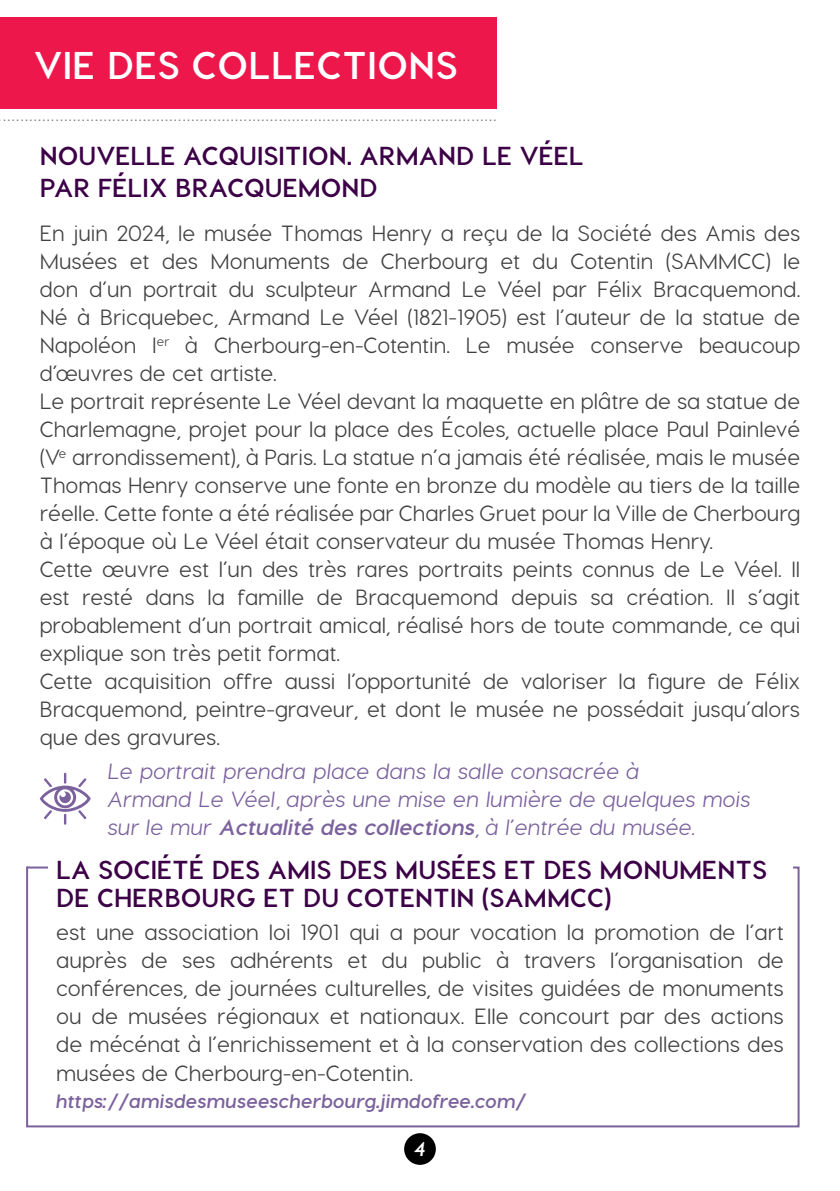
<style>
.page{position:relative;width:840px;height:1191px;background:#fff}
.page>*{position:absolute;margin:0;border:0;box-sizing:border-box;transform-origin:0 0}
.t1{font:700 38.6px "Visby CF";letter-spacing:.01em;color:#fff}
.t2{font:700 26px/31.2px "Visby CF";color:#3c0047}
.t3{font:500 22px/28px "Visby CF";color:#414042}
.t4{font:italic 500 22px/28px "Visby CF";color:#7b629d}
.t5{font:italic 700 20px "Visby CF";color:#fff}
.t6{font:italic 700 19.4px "Visby CF";color:#7b629d}
.t7{font:500 18px "Visby CF";color:#808285}
.s1{font-weight:700}
</style>
<div class="page">
<div style="left:0;top:18px;width:496px;height:91px;background:#ed174c"></div>
<svg style="left:26px;top:866px;width:774px;height:262px"></svg>
<div style="left:48px;top:858px;width:743px;height:23px;background:#fff"></div>
<svg style="left:40px;top:772px;width:51px;height:52px"></svg>
<div style="left:404px;top:1133px;width:31px;height:31px;background:#000;border-radius:50%"></div>
<h1 class="t1" style="left:34px;top:41px;width:425px">VIE DES COLLECTIONS</h1>
<p class="t7" style="left:-1px;top:103px;width:499px">..................................................................................................................</p>
<p class="t2" style="left:40px;top:140px;width:545px">NOUVELLE ACQUISITION. ARMAND LE VÉEL<br>PAR FÉLIX BRACQUEMOND</p>
<p class="t3" style="left:40px;top:219px;width:761px">En juin 2024, le musée Thomas Henry a reçu de la Société des Amis des Musées et des Monuments de Cherbourg et du Cotentin (SAMMCC) le don d’un portrait du sculpteur Armand Le Véel par Félix Bracquemond.<br>Né à Bricquebec, Armand Le Véel (1821-1905) est l’auteur de la statue de Napoléon I<sup>er</sup> à Cherbourg-en-Cotentin. Le musée conserve beaucoup d’œuvres de cet artiste.<br>Le portrait représente Le Véel devant la maquette en plâtre de sa statue de Charlemagne, projet pour la place des Écoles, actuelle place Paul Painlevé (V<sup>e</sup> arrondissement), à Paris. La statue n’a jamais été réalisée, mais le musée Thomas Henry conserve une fonte en bronze du modèle au tiers de la taille réelle. Cette fonte a été réalisée par Charles Gruet pour la Ville de Cherbourg à l’époque où Le Véel était conservateur du musée Thomas Henry.<br>Cette œuvre est l’un des très rares portraits peints connus de Le Véel. Il est resté dans la famille de Bracquemond depuis sa création. Il s’agit probablement d’un portrait amical, réalisé hors de toute commande, ce qui explique son très petit format.<br>Cette acquisition offre aussi l’opportunité de valoriser la figure de Félix Bracquemond, peintre-graveur, et dont le musée ne possédait jusqu’alors que des gravures.</p>
<p class="t4" style="left:108px;top:757px;width:644px">Le portrait prendra place dans la salle consacrée à<br>Armand Le Véel, après une mise en lumière de quelques mois s u r l e m u r <span class="s1">Actualité des collections</span>, à l ’ e n t ré e d u m u s é e.</p>
<p class="t2" style="left:56px;top:855px;width:712px;line-height:28px">LA SOCIÉTÉ DES AMIS DES MUSÉES ET DES MONUMENTS<br>DE CHERBOURG ET DU COTENTIN (SAMMCC)</p>
<p class="t3" style="left:56px;top:918px;width:728px;text-align:justify">est une association loi 1901 qui a pour vocation la promotion de l’art auprès de ses adhérents et du public à travers l’organisation de conférences, de journées culturelles, de visites guidées de monuments ou de musées régionaux et nationaux. Elle concourt par des actions de mécénat à l’enrichissement et à la conservation des collections des musées de Cherbourg-en-Cotentin.</p>
<p class="t6" style="left:56px;top:1089px;width:471px">https://amisdesmuseescherbourg.jimdofree.com/</p>
<p class="t5" style="left:414px;top:1136px;width:13px">4</p>
</div>
